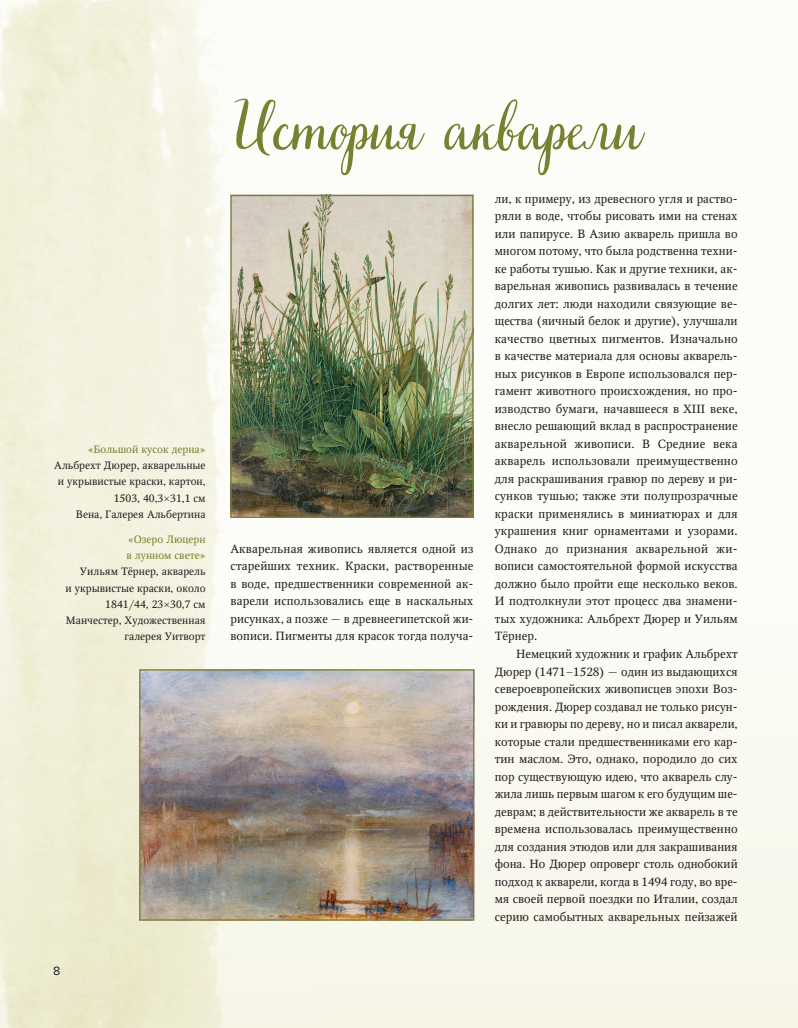
<style>
.page{position:relative;width:798px;height:1028px;background:#fff}
.page>*{position:absolute;margin:0;border:0;box-sizing:border-box;transform-origin:0 0}
.t1{font:62.5px "Very Berry Pro";color:#77812f}
.t2{font:12.5px "Proxima Nova";color:#231f20}
.t3{font:11.88px/17.5px "Octava";letter-spacing:.005em;color:#231f20;text-align:justify}
.t4{font:10.62px/16.2px "Octava";color:#231f20;text-align:right}
.t5{font:10.62px/16.2px "Octava";color:#77812f}
</style>
<div class="page">
<div style="left:316px;top:0;width:481px;height:1028px;background:linear-gradient(to right,#fafaf3,#fbfbf5)"></div>
<img style="left:0;top:0;width:317px;height:1028px">
<img style="left:141px;top:671px;width:331px;height:247px">
<div style="left:139px;top:669px;width:335px;height:251px;border:1px solid #77812f"></div>
<img style="left:232px;top:197px;width:239px;height:319px">
<div style="left:230px;top:195px;width:243px;height:323px;border:1px solid #77812f"></div>
<p class="t5" style="left:88px;top:442px;width:119px">«Большой кусок дерна»</p>
<p class="t4" style="left:54px;top:458px;width:153px">Альбрехт Дюрер, акварельные и укрывистые краски, картон,<br>1503, 40,3×31,1 см<br>Вена, Галерея Альбертина</p>
<p class="t5" style="left:126px;top:532px;width:81px">«Озеро Люцерн в лунном свете»</p>
<p class="t4" style="left:65px;top:564px;width:142px">Уильям Тёрнер, акварель<br>и укрывистые краски, около<br>1841/44, 23×30,7 см<br>Манчестер, Художественная галерея Уитворт</p>
<p class="t2" style="left:53px;top:965px;width:9px">8</p>
<h1 class="t1" style="left:230px;top:86px;width:413px">История акварели</h1>
<p class="t3" style="left:230px;top:541px;width:244px">Акварельная живопись является одной из старейших техник. Кр аски, растворенные в воде, предшественники современной ак&shy;варели использовались еще в наскальных рисунках, а позже — в древнеегипетской жи&shy;вописи. Пигменты для красок тогда получа-</p>
<p class="t3" style="left:494px;top:191px;width:244px">ли, к примеру, из древесного угля и раство&shy;ряли в воде, чтобы рисовать ими на стенах или папирусе. В Азию акварель пришла во многом потому, что была родственна техни&shy;ке работы тушью. Как и другие техники, ак&shy;варельная живопись развивалась в течение долгих лет: люди находили связующие ве&shy;щества (яичный белок и другие), улучшали качество цветных пигментов. Изначально в качестве материала для основы акварель&shy;ных рисунков в Европе использовался пер&shy;гамент животного происхождения, но про&shy;изводство бумаги, начавшееся в XIII веке, внесло решающий вклад в распространение акварельной живописи. В Средние века акварель использовали преимущественно для раскрашивания гравюр по дереву и ри&shy;сунков тушью; также эти полупрозрачные краски применялись в миниатюрах и для украшения книг орнаментами и узорами.<br>Однако до признания акварельной жи&shy;вопи си самостоятельной формой искусства должно было пройти еще несколько веков.<br>И подтолкнули этот процесс два знамени&shy;тых художника: Альбрехт Дюрер и Уильям Тёрнер.</p>
<p class="t3" style="left:494px;top:646px;width:244px;text-indent:21px">Немецкий художник и график Альбрехт Дюрер (1471–1528) — один из выдающихся североевропейских живописцев эпохи Воз&shy;рождения. Дюрер создавал не только рисун&shy;ки и гравюры по дереву, но и писал акварели, которые стали предшественниками его кар&shy;тин маслом. Это, однако, породило до сих пор существующую идею, что акварель слу&shy;жила лишь первым шагом к его будущим ше&shy;деврам; в действительности же акварель в те времена использовалась преимущественно для создания этюдов или для закрашивания фона. Но Дюрер опроверг столь однобокий подход к акварели, когда в 1494 году, во вре&shy;мя своей первой поездки по Италии, создал серию самобытных акварельных пейзажей</p>
</div>
